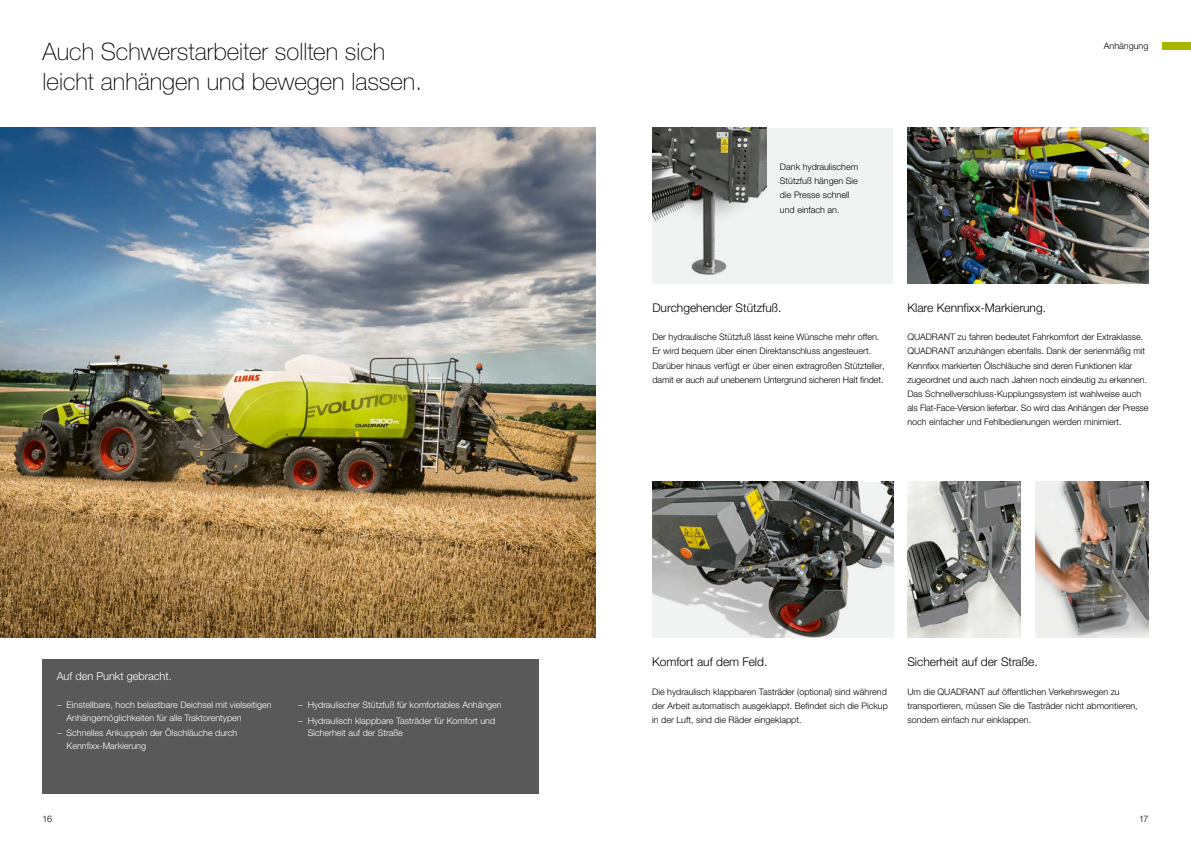
<style>
.page{position:relative;width:1191px;height:842px;background:#fff}
.page>*{position:absolute;margin:0;border:0;box-sizing:border-box;transform-origin:0 0}
.t1{font:100 24px/30px "CLAAS Helvetica Neue";color:#000}
.t2{font:300 12px "CLAAS Helvetica Neue";color:#000}
.t3{font:300 11px "CLAAS Helvetica Neue";color:#fff}
.t4{font:300 9px/14.2px "CLAAS Helvetica Neue";color:#000}
.t5{font:300 9px/12.4px "CLAAS Helvetica Neue";color:#fff}
</style>
<div class="page">
<div style="left:1162px;top:43px;width:29px;height:7px;background:#aab500"></div>
<img style="left:0;top:128px;width:595px;height:510px">
<img style="left:907px;top:128px;width:241px;height:155px">
<img style="left:652px;top:482px;width:241px;height:156px">
<div style="left:652px;top:128px;width:241px;height:155px;background:#f1f2f2"></div>
<img style="left:652px;top:128px;width:115px;height:147px">
<img style="left:907px;top:482px;width:241px;height:156px">
<div style="left:1021px;top:475px;width:13px;height:169px;background:#fff"></div>
<div style="left:43px;top:660px;width:496px;height:134px;background:#595959"></div>
<h1 class="t1" style="left:43px;top:37px;width:381px">Auch Schwerstarbeiter sollten sich leicht anhängen und bewegen lassen.</h1>
<p class="t3" style="left:57px;top:669px;width:117px">Auf den Punkt gebracht.</p>
<p class="t5" style="left:67px;top:699px;width:206px;text-indent:-10px">− Einstellbare, hoch belastbare Deichsel mit vielseitigen<br>Anhängemöglichkeiten für alle Traktorentypen</p>
<p class="t5" style="left:67px;top:727px;width:172px;text-indent:-10px">− Schnelles Ankuppeln der Ölschläuche durch<br>Kennfixx-Markierung</p>
<p class="t5" style="left:298px;top:697px;width:205px;line-height:15.8px">− Hydraulischer Stützfuß für komfortables Anhängen − Hydraulisch klappbare Tasträder für Komfort und</p>
<p class="t5" style="left:308px;top:727px;width:97px">Sicherheit auf der Straße</p>
<p class="t4" style="left:1104px;top:39px;width:46px">Anhängung</p>
<p class="t4" style="left:780px;top:160px;width:80px">Dank hydraulischem<br>Stützfuß hängen Sie die Presse schnell und einfach an.</p>
<h2 class="t2" style="left:652px;top:300px;width:131px">Durchgehender Stützfuß.</h2>
<p class="t4" style="left:652px;top:330px;width:234px">Der hydraulische Stützfuß lässt keine Wünsche mehr offen.<br>Er wird bequem über einen Direktanschluss angesteuert.<br>Darüber hinaus verfügt er über einen extragroßen Stützteller, damit er auch auf unebenem Untergrund sicheren Halt findet.</p>
<h2 class="t2" style="left:907px;top:300px;width:140px">Klare Kennfixx-Markierung.</h2>
<p class="t4" style="left:907px;top:330px;width:242px">QUADRANT zu fahren bedeutet Fahrkomfort der Extraklasse.<br>QUADRANT anzuhängen ebenfalls. Dank der serienmäßig mit Kennfixx markierten Ölschläuche sind deren Funktionen klar zugeordnet und auch nach Jahren noch eindeutig zu erkennen.<br>Das Schnellverschluss-Kupplungssystem ist wahlweise auch als Flat-Face-Version lieferbar. So wird das Anhängen der Presse noch einfacher und Fehlbedienungen werden minimiert.</p>
<h2 class="t2" style="left:652px;top:654px;width:117px">Komfort auf dem Feld.</h2>
<p class="t4" style="left:652px;top:684px;width:237px">Die hydraulisch klappbaren Tasträder (optional) sind während der Arbeit automatisch ausgeklappt. Befindet sich die Pickup in der Luft, sind die Räder eingeklappt.</p>
<h2 class="t2" style="left:907px;top:654px;width:132px">Sicherheit auf der Straße.</h2>
<p class="t4" style="left:907px;top:684px;width:232px">Um die QUADRANT auf öffentlichen Verkehrswegen zu transportieren, müssen Sie die Tasträder nicht abmontieren, sondern einfach nur einklappen.</p>
<p class="t4" style="left:43px;top:812px;width:11px">16</p>
<p class="t4" style="left:1139px;top:812px;width:11px">17</p>
</div>
